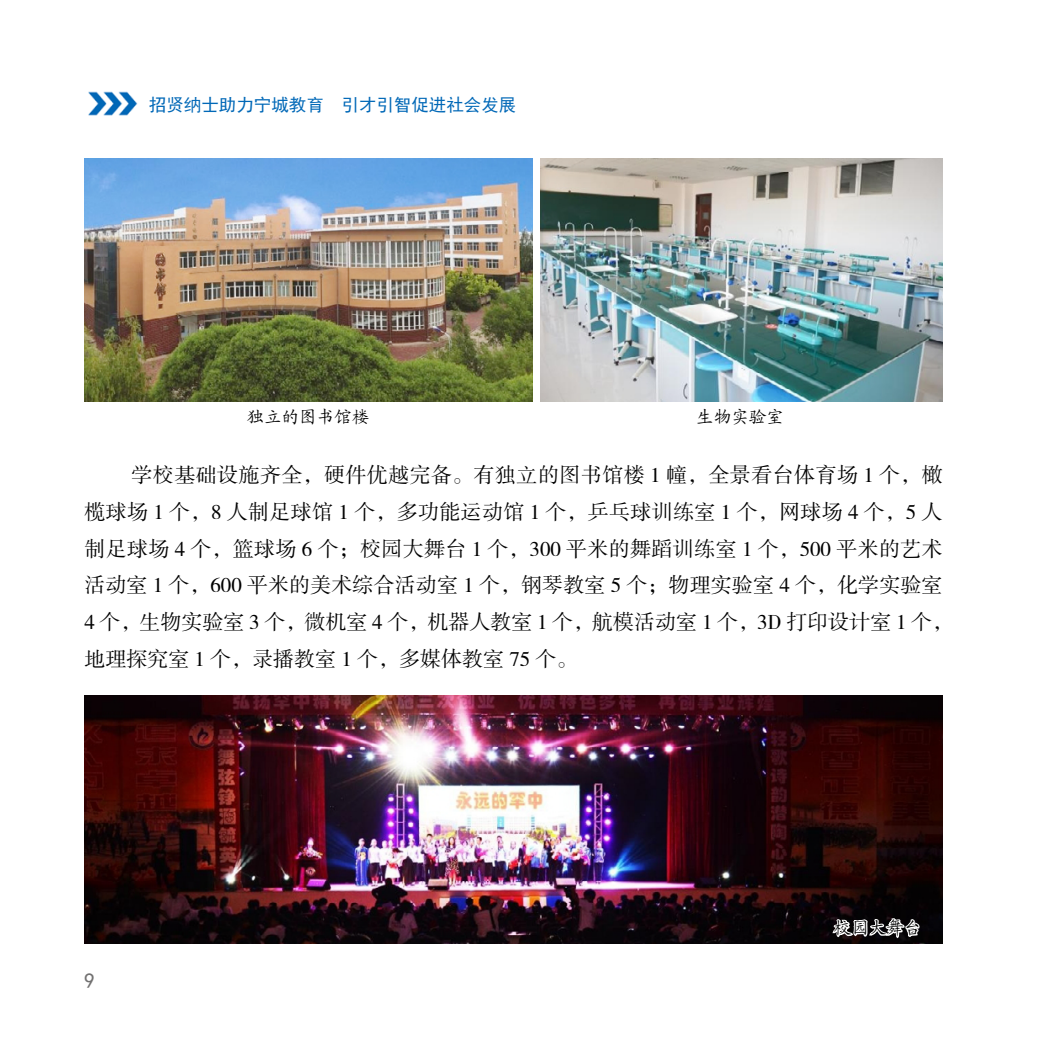
<style>
.page{position:relative;width:1042px;height:1042px;background:#fff}
.page>*{position:absolute;margin:0;border:0;box-sizing:border-box;transform-origin:0 0}
.t1{font:21px/36.8px "FZSSJW GB1 0";letter-spacing:.015em;color:#000}
.t2{font:21px "Sim Hei";color:#727171}
.t3{font:17.5px "Sim Hei";color:#0168b7}
.t4{font:17.5px "Kai Ti GB2312";color:#000}
</style>
<div class="page">
<img style="left:88px;top:91px;width:50px;height:25px">
<img style="left:84px;top:158px;width:449px;height:244px">
<img style="left:540px;top:158px;width:403px;height:244px">
<img style="left:84px;top:696px;width:859px;height:247px">
<svg style="left:831px;top:915px;width:91px;height:24px"></svg>
<p class="t3" style="left:149px;top:96px;width:369px">招贤纳士助力宁城教育 引才引智促进社会发展</p>
<p class="t4" style="left:247px;top:408px;width:124px">独立的图书馆楼</p>
<p class="t4" style="left:696px;top:408px;width:89px">生物实验室</p>
<p class="t1" style="left:84px;top:457px;width:870px;text-indent:47px">学校基础设施齐全，硬件优越完备。有独立的图书馆楼 1 幢，全景看台体育场 1 个，橄榄球场 1 个，8 人制足球馆 1 个，多功能运动馆 1 个，乒乓球训练室 1 个，网球场 4 个，5 人制足球场 4 个，篮球场 6 个；校园大舞台 1 个，300 平米的舞蹈训练室 1 个，500 平米的艺术活动室 1 个，600 平米的美术综合活动室 1 个，钢琴教室 5 个；物理实验室 4 个，化学实验室4 个，生物实验室 3 个，微机室 4 个，机器人教室 1 个，航模活动室 1 个，3D 打印设计室 1 个，地理探究室 1 个，录播教室 1 个，多媒体教室 75 个。</p>
<p class="t2" style="left:84px;top:970px;width:12px">9</p>
<p class="t4" style="left:834px;top:919px;width:89px">校园大舞台</p>
</div>
